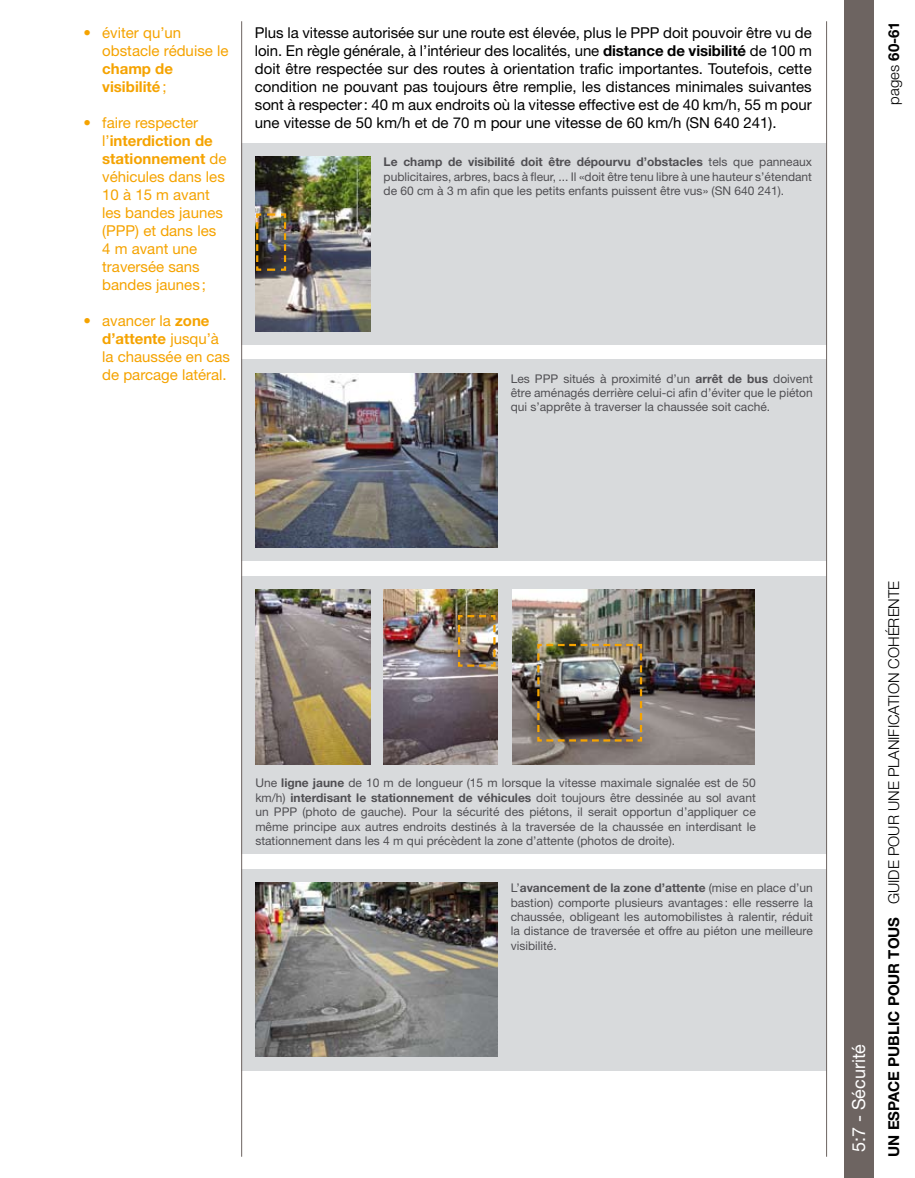
<style>
.page{position:relative;width:915px;height:1178px;background:#fff}
.page>*{position:absolute;margin:0;border:0;box-sizing:border-box;transform-origin:0 0}
.t1{font:18px "Helvetica Neue";color:#fff}
.t2{font:15px/18px "Helvetica Neue";color:#000;text-align:justify}
.t3{font:15px/18px "Helvetica Neue";color:#f5a300}
.t4{font:300 15px "Helvetica Neue";color:#000}
.t5{font:700 15px/18px "Helvetica Neue";color:#f5a300}
.t6{font:12px/14.4px "Helvetica Neue";color:#504f53;text-align:justify}
.s1{font-weight:400}
.s2{font-weight:700}
</style>
<div class="page">
<div style="left:843px;top:0;width:30px;height:1178px;background:#6d6461"></div>
<div style="left:242px;top:359px;width:584px;height:202px;background:#d8dadc"></div>
<img style="left:255px;top:373px;width:242px;height:174px">
<div style="left:242px;top:869px;width:584px;height:201px;background:#d8dadc"></div>
<img style="left:255px;top:882px;width:242px;height:175px">
<div style="left:242px;top:576px;width:584px;height:278px;background:#d8dadc"></div>
<img style="left:255px;top:590px;width:115px;height:174px">
<img style="left:383px;top:590px;width:115px;height:174px">
<img style="left:512px;top:590px;width:242px;height:174px">
<img style="left:536px;top:643px;width:107px;height:100px">
<img style="left:456px;top:614px;width:40px;height:54px">
<div style="left:242px;top:143px;width:584px;height:202px;background:#d8dadc"></div>
<img style="left:255px;top:157px;width:115px;height:174px">
<img style="left:255px;top:212px;width:32px;height:60px">
<hr style="left:241px;top:21px;width:1px;height:1136px;background:#6d6461">
<hr style="left:825px;top:21px;width:1px;height:1136px;background:#6d6461">
<p class="t3" style="left:83px;top:23px;width:9px">•</p>
<p class="t3" style="left:83px;top:113px;width:9px">•</p>
<p class="t3" style="left:83px;top:311px;width:9px">•</p>
<p class="t3" style="left:102px;top:23px;width:128px">éviter qu’un obstacle réduise le</p>
<p class="t5" style="left:102px;top:59px;width:72px">champ de visibilité<span class="s1">;</span></p>
<p class="t3" style="left:102px;top:113px;width:126px">faire respecter l’<span class="s2">interdiction de stationnement</span> de véhicules dans les<br>10 à 15 m avant les bandes jaunes (PPP) et dans les<br>4 m avant une traversée sans bandes jaunes ;</p>
<p class="t3" style="left:102px;top:311px;width:129px">avancer la <span class="s2">zone d’attente</span> jusqu’à la chaussée en cas de parcage latéral.</p>
<p class="t2" style="left:255px;top:23px;width:558px">Plus la vitesse autorisée sur une route est élevée, plus le PPP doit pouvoir être vu de loin. En règle générale, à l’intérieur des localités, une <span class="s2">distance de visibilité</span> de 100 m doit être respectée sur des routes à orientation trafic importantes. Toutefois, cette condition ne pouvant pas toujours être remplie, les distances minimales suivantes sont à respecter: 40 m aux endroits où la vitesse effective est de 40 km/h, 55 m pour une vitesse de 50 km/h et de 70 m pour une vitesse de 60 km/h (SN 640 241).</p>
<p class="t6" style="left:383px;top:155px;width:430px"><span class="s2">Le champ de visibilité doit être dépourvu d’obstacles</span> tels que panneaux publicitaires, arbres, bacs à fleur, ... Il «doit être tenu libre à une hauteur s’étendant de 60 cm à 3 m afin que les petits enfants puissent être vus» (SN 640 241).</p>
<p class="t6" style="left:510px;top:371px;width:303px">Les PPP situés à proximité d’un <span class="s2">arrêt de bus</span> doivent être aménagés derrière celui-ci afin d’éviter que le piéton qui s’apprête à traverser la chaussée soit caché.</p>
<p class="t4" style="left:884px;top:105px;width:85px;rotate:-90deg">pages <span class="s2">60-61</span></p>
<p class="t6" style="left:255px;top:776px;width:502px">Une <span class="s2">ligne jaune</span> de 10 m de longueur (15 m lorsque la vitesse maximale signalée est de 50 km/h) <span class="s2">interdisant le stationnement de véhicules</span> doit toujours être dessinée au sol avant un PPP (photo de gauche). Pour la sécurité des piétons, il serait opportun d’appliquer ce même principe aux autres endroits destinés à la traversée de la chaussée en interdisant le stationnement dans les 4 m qui précèdent la zone d’attente (photos de droite).</p>
<p class="t6" style="left:510px;top:880px;width:303px">L’<span class="s2">avancement de la zone d’attente</span> (mise en place d’un bastion) comporte plusieurs avantages : elle resserre la chaussée, obligeant les automobilistes à ralentir, réduit la distance de traversée et offre au piéton une meilleure visibilité.</p>
<h1 class="t1" style="left:847px;top:1152px;width:110px;rotate:-90deg">5:7 - Sécurité</h1>
<p class="t4" style="left:884px;top:1157px;width:577px;rotate:-90deg"><span class="s2">UN ESPACE PUBLIC POUR TOUS</span> GUIDE POUR UNE PLANIFICATION COHÉRENTE</p>
</div>
